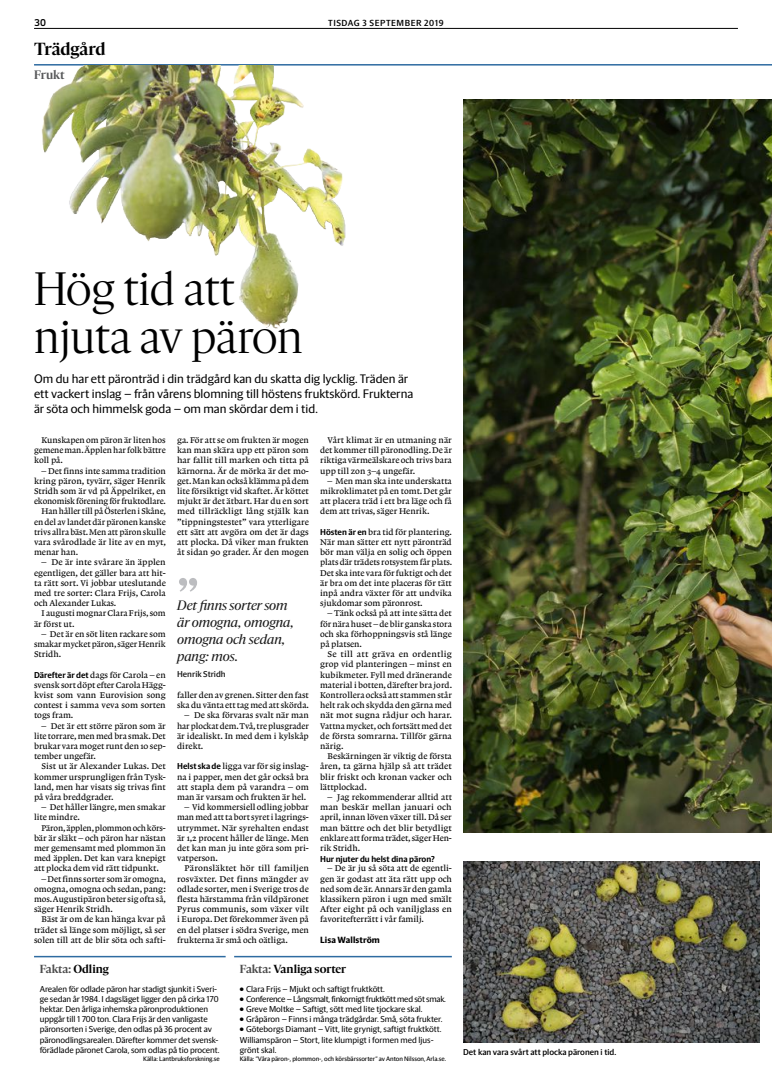
<style>
.page{position:relative;width:772px;height:1083px;background:#fff}
.page>*{position:absolute;margin:0;border:0;box-sizing:border-box;transform-origin:0 0}
.t1{font:700 50px "Gothia GP Serif";color:#bcbdc0}
.t2{font:300 48px/48px "Gothia GP Serif";letter-spacing:-.005em;color:#000}
.t3{font:700 18px "Gothia GP Serif";letter-spacing:-.015em;color:#000}
.t4{font:italic 14px/17px "Gothia GP Serif";letter-spacing:-.005em;color:#1a1a1a}
.t5{font:12.6px/15px "Gothia GP Sans";color:#000}
.t6{font:700 12.6px "Gothia GP Serif";letter-spacing:-.01em;color:#57585a}
.t7{font:700 12px "Gothia GP Serif";letter-spacing:-.01em;color:#000}
.t8{font:700 12px "Gothia GP Serif";color:#4d4d4d}
.t9{font:800 9.2px "Gothia GP Sans";letter-spacing:.01em;color:#000}
.t10{font:500 9.2px "Clan OT";color:#000}
.t11{font:600 9px "Gothia GP Sans";letter-spacing:.06em;color:#000}
.t12{font:8.8px/10.2px "Lexicon No 1 A Txt";color:#000;text-align:justify}
.t13{font:8.8px/10.2px "Gothia GP Sans";letter-spacing:-.005em;color:#000}
.t14{font:8.8px "Gothia GP Sans";letter-spacing:-.025em;color:#000}
.t15{font:700 8.8px "Gothia GP Sans";color:#000}
.t16{font:600 8.7px "Gothia GP Sans";color:#000}
.t17{font:600 8.7px "Gothia GP Sans";color:#1a1a1a}
.t18{font:500 6.6px "Gothia GP Sans";color:#000}
.s1{font-family:"Gothia GP Sans";font-weight:700}
.s2{color:#000}
.s3{color:#4d4d4d}
</style>
<div class="page">
<hr style="left:34px;top:28px;width:703px;height:1px;background:#000">
<hr style="left:34px;top:64px;width:737px;height:2px;background:#2e6ba1">
<img style="left:463px;top:99px;width:308px;height:733px">
<img style="left:463px;top:861px;width:295px;height:182px">
<hr style="left:34px;top:956px;width:191px;height:1px;background:#2e6ba1">
<hr style="left:234px;top:956px;width:217px;height:1px;background:#2e6ba1">
<img style="left:40px;top:65px;width:307px;height:264px">
<p class="t10" style="left:34px;top:17px;width:13px">30</p>
<p class="t11" style="left:328px;top:18px;width:117px">tisdag 3 september 2019</p>
<h3 class="t3" style="left:34px;top:39px;width:73px">Trädgård</h3>
<h3 class="t6" style="left:34px;top:68px;width:32px">Frukt</h3>
<h2 class="t2" style="left:34px;top:265px;width:270px">Hög tid att njuta av päron</h2>
<h3 class="t5" style="left:34px;top:371px;width:380px">Om du har ett päronträd i din trädgård kan du skatta dig lycklig. Träden är ett vackert inslag – från vårens blomning till höstens fruktskörd. Frukterna är söta och himmelsk goda – om man skördar dem i tid.</h3>
<p class="t12" style="left:34px;top:435px;width:133px;text-indent:8px">Kunskapen om päron är liten hos gemene man. Äpplen har folk bättre koll på.</p>
<p class="t12" style="left:42px;top:465px;width:126px">– Det finns inte samma tradition</p>
<p class="t12" style="left:34px;top:476px;width:133px">kring päron, tyvärr, säger Henrik</p>
<p class="t12" style="left:34px;top:486px;width:133px">Stridh som är vd på Äppelriket, en</p>
<p class="t12" style="left:34px;top:496px;width:133px">ekonomisk förening för fruktodlare.</p>
<p class="t12" style="left:42px;top:506px;width:126px">Han håller till på Österlen i Skåne,</p>
<p class="t12" style="left:34px;top:516px;width:133px">en del av landet där päronen kanske</p>
<p class="t12" style="left:34px;top:527px;width:133px">trivs allra bäst. Men att päron skulle</p>
<p class="t12" style="left:34px;top:537px;width:133px">vara svårodlade är lite av en myt,</p>
<p class="t12" style="left:34px;top:547px;width:46px">menar han.</p>
<p class="t12" style="left:34px;top:557px;width:133px;text-indent:8px">– De är inte svårare än äpplen egentligen, det gäller bara att hit&shy;ta rätt sort. Vi jobbar uteslutande med tre sorter: Clara Frijs, Carola och Alexander Lukas.</p>
<p class="t12" style="left:34px;top:608px;width:133px;text-indent:8px">I augusti mognar Clara Frijs, som är först ut.</p>
<p class="t12" style="left:34px;top:629px;width:133px;text-indent:7px">– Det är en söt liten rackare som smakar mycket päron, säger Henrik Stridh.</p>
<p class="t12" style="left:34px;top:669px;width:133px"><span class="s1">Därefter är det</span> dags för Carola – en svensk sort döpt efter Carola Hägg&shy;kvist som vann Eurovision song contest i samma veva som sorten togs fram.</p>
<p class="t12" style="left:34px;top:720px;width:133px;text-indent:7px">– Det är ett större päron som är lite torrare, men med bra smak. Det brukar vara moget runt den 10 sep&shy;tember ungefär.</p>
<p class="t12" style="left:34px;top:761px;width:133px;text-indent:8px">Sist ut är Alexander Lukas. Det kommer ursprungligen från Tysk&shy;land, men har visats sig trivas fint på våra breddgrader.</p>
<p class="t12" style="left:34px;top:802px;width:133px;text-indent:7px">– Det håller längre, men smakar lite mindre.</p>
<p class="t12" style="left:34px;top:822px;width:133px;text-indent:8px">Päron, äpplen, plommon och körs&shy;bär är släkt – och päron har nästan mer gemensamt med plommon än med äpplen. Det kan vara knepigt att plocka dem vid rätt tidpunkt.</p>
<p class="t12" style="left:34px;top:873px;width:133px;text-indent:8px">– Det finns sorter som är omogna, omogna, omogna och sedan, pang: mos. Augustipäron beter sig ofta så, säger Henrik Stridh.</p>
<p class="t12" style="left:34px;top:914px;width:133px;text-indent:7px">Bäst är om de kan hänga kvar på trädet så länge som möjligt, så ser solen till att de blir söta och safti-</p>
<p class="t12" style="left:320px;top:435px;width:133px;text-indent:8px">Vårt klimat är en utmaning när det kommer till päronodling. De är riktiga värmeälskare och trivs bara upp till zon 3–4 ungefär.</p>
<p class="t12" style="left:320px;top:476px;width:133px;text-indent:7px">– Men man ska inte underskatta mikroklimatet på en tomt. Det går att placera träd i ett bra läge och få dem att trivas, säger Henrik.</p>
<p class="t12" style="left:320px;top:527px;width:133px"><span class="s1">Hösten är en</span> bra tid för plantering.<br>När man sätter ett nytt päronträd bör man välja en solig och öppen plats där trädets rotsystem får plats.<br>Det ska inte vara för fuktigt och det är bra om det inte placeras för tätt inpå andra växter för att undvika sjukdomar som päronrost.</p>
<p class="t12" style="left:320px;top:608px;width:133px;text-indent:7px">– Tänk också på att inte sätta det för nära huset – de blir ganska stora och ska förhoppningsvis stå länge på platsen.</p>
<p class="t12" style="left:320px;top:649px;width:133px;text-indent:8px">Se till att gräva en ordentlig grop vid planteringen – minst en kubikmeter. Fyll med dränerande material i botten, därefter bra jord.<br>Kontrollera också att stammen står helt rak och skydda den gärna med nät mot sugna rådjur och harar.<br>Vattna mycket, och fortsätt med det de första somrarna. Tillför gärna närig.</p>
<p class="t12" style="left:320px;top:751px;width:133px;text-indent:7px">Beskärningen är viktig de första åren, ta gärna hjälp så att trädet blir friskt och kronan vacker och lättplockad.</p>
<p class="t12" style="left:320px;top:792px;width:133px;text-indent:8px">– Jag rekommenderar alltid att man beskär mellan januari och april, innan löven växer till. Då ser man bättre och det blir betydligt enklare att forma trädet, säger Hen&shy;rik Stridh.</p>
<p class="t15" style="left:320px;top:854px;width:116px">Hur njuter du helst dina päron?</p>
<p class="t12" style="left:320px;top:863px;width:133px;text-indent:8px">– De är ju så söta att de egentli&shy;gen är godast att äta rätt upp och ned som de är. Annars är den gamla klassikern päron i ugn med smält After eight på och vaniljglass en favoritefterrätt i vår familj.</p>
<p class="t9" style="left:320px;top:934px;width:61px">Lisa Wallström</p>
<p class="t12" style="left:177px;top:435px;width:133px">ga. För att se om frukten är mogen kan man skära upp ett päron som har fallit till marken och titta på kärnorna. Är de mörka är det mo&shy;get. Man kan också klämma på dem lite försiktigt vid skaftet. Är köttet mjukt är det ätbart. Har du en sort med tillräckligt lång stjälk kan ”tippningstestet” vara ytterligare ett sätt att avgöra om det är dags att plocka. Då viker man frukten åt sidan 90 grader. Är den mogen</p>
<h1 class="t1" style="left:177px;top:567px;width:23px">”</h1>
<h3 class="t4" style="left:177px;top:596px;width:118px">Det finns sorter som är omogna, omogna, omogna och sedan, pang: mos.</h3>
<p class="t17" style="left:177px;top:669px;width:50px">Henrik Stridh</p>
<p class="t12" style="left:177px;top:690px;width:133px">faller den av grenen. Sitter den fast ska du vänta ett tag med att skörda.</p>
<p class="t12" style="left:177px;top:710px;width:133px;text-indent:8px">– De ska förvaras svalt när man har plockat dem. Två, tre plusgrader är idealiskt. In med dem i kylskåp direkt.</p>
<p class="t12" style="left:177px;top:761px;width:133px"><span class="s1">Helst ska de</span> ligga var för sig inslag&shy;na i papper, men det går också bra att stapla dem på varandra – om man är varsam och frukten är hel.</p>
<p class="t12" style="left:177px;top:802px;width:133px;text-indent:8px">– Vid kommersiell odling jobbar man med att ta bort syret i lagrings&shy;utrymmet. När syrehalten endast är 1,2 procent håller de länge. Men det kan man ju inte göra som pri&shy;vatperson.</p>
<p class="t12" style="left:177px;top:863px;width:133px;text-indent:8px">Päronsläktet hör till familjen rosväxter. Det finns mängder av odlade sorter, men i Sverige tros de flesta härstamma från vildpäronet Pyrus communis, som växer vilt i Europa. Det förekommer även på en del platser i södra Sverige, men frukterna är små och oätliga.</p>
<h3 class="t8" style="left:40px;top:962px;width:71px">Fakta: <span class="s2">Odling</span></h3>
<p class="t13" style="left:40px;top:983px;width:181px">Arealen för odlade päron har stadigt sjunkit i Sveri&shy;ge sedan år 1984. I dagsläget ligger den på cirka 170 hektar. Den årliga inhemska päronproduktionen uppgår till 1 700 ton. Clara Frijs är den vanligaste päronsorten i Sverige, den odlas på 36 procent av päronodlingsarealen. Därefter kommer det svensk&shy;förädlade päronet Carola, som odlas på tio procent.</p>
<p class="t18" style="left:143px;top:1055px;width:78px">Källa: Lantbruksforskning.se</p>
<h3 class="t7" style="left:240px;top:962px;width:108px"><span class="s3">Fakta:</span> Vanliga sorter</h3>
<p class="t13" style="left:240px;top:983px;width:146px">• Clara Frijs – Mjukt och saftigt fruktkött.</p>
<p class="t14" style="left:240px;top:994px;width:207px">• Conference – Långsmalt, finkornigt fruktkött med söt smak.</p>
<p class="t13" style="left:240px;top:1004px;width:184px">• Greve Moltke – Saftigt, sött med lite tjockare skal.</p>
<p class="t13" style="left:240px;top:1014px;width:204px">• Gråpäron – Finns i många trädgårdar. Små, söta frukter.</p>
<p class="t13" style="left:240px;top:1024px;width:203px">• Göteborgs Diamant – Vitt, lite grynigt, saftigt fruktkött.<br>Williamspäron – Stort, lite klumpigt i formen med ljus&shy;grönt skal.</p>
<p class="t18" style="left:240px;top:1055px;width:208px">Källa: ”Våra päron-, plommon-, och körsbärssorter” av Anton Nilsson, Arla.se.</p>
<p class="t16" style="left:463px;top:1047px;width:154px">Det kan vara svårt att plocka päronen i tid.</p>
</div>
